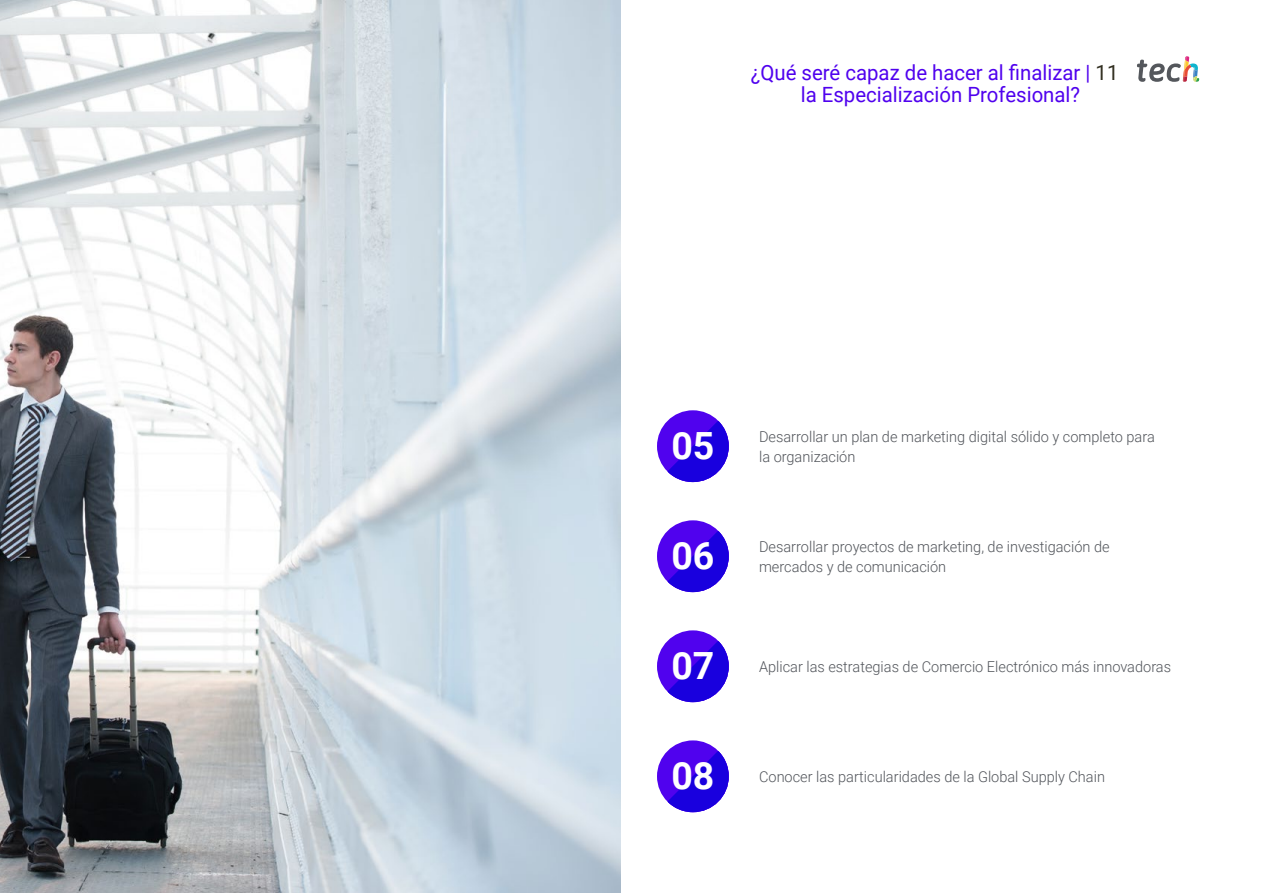
<style>
.page{position:relative;width:1263px;height:893px;background:#fff}
.page>*{position:absolute;margin:0;border:0;box-sizing:border-box;transform-origin:0 0}
.t1{font:700 37.5px "Roboto";color:#fff}
.t2{font:21px/22.5px "Roboto";color:#5002ee;text-align:center}
.t3{font:300 15px/19.5px "Roboto";color:#52555b}
.s1{color:#312e20}
</style>
<div class="page">
<img style="left:0;top:0;width:621px;height:893px">
<div style="left:657px;top:520px;width:72px;height:72px;background:#5002ee;border-radius:50%"></div>
<svg style="left:667px;top:531px;width:62px;height:61px"></svg>
<div style="left:657px;top:740px;width:72px;height:72px;background:#5002ee;border-radius:50%"></div>
<svg style="left:667px;top:751px;width:62px;height:61px"></svg>
<div style="left:657px;top:630px;width:72px;height:72px;background:#5002ee;border-radius:50%"></div>
<svg style="left:667px;top:641px;width:62px;height:61px"></svg>
<div style="left:657px;top:410px;width:72px;height:72px;background:#5002ee;border-radius:50%"></div>
<svg style="left:667px;top:421px;width:62px;height:61px"></svg>
<svg style="left:1137px;top:56px;width:62px;height:26px"></svg>
<h2 class="t2" style="left:751px;top:60px;width:369px">¿Qué seré capaz de hacer al finalizar | <span class="s1">11 </span>la Especialización Profesional?</h2>
<h1 class="t1" style="left:671px;top:419px;width:45px">05</h1>
<p class="t3" style="left:759px;top:426px;width:397px">Desarrollar un plan de marketing digital sólido y completo para</p>
<p class="t3" style="left:759px;top:446px;width:98px">la organización</p>
<h1 class="t1" style="left:671px;top:529px;width:45px">06</h1>
<p class="t3" style="left:759px;top:536px;width:352px">Desarrollar proyectos de marketing, de investigación de mercados y de comunicación</p>
<h1 class="t1" style="left:671px;top:639px;width:45px">07</h1>
<p class="t3" style="left:759px;top:656px;width:413px">Aplicar las estrategias de Comercio Electrónico más innovadoras</p>
<h1 class="t1" style="left:671px;top:749px;width:45px">08</h1>
<p class="t3" style="left:759px;top:766px;width:347px">Conocer las particularidades de la Global Supply Chain</p>
</div>
